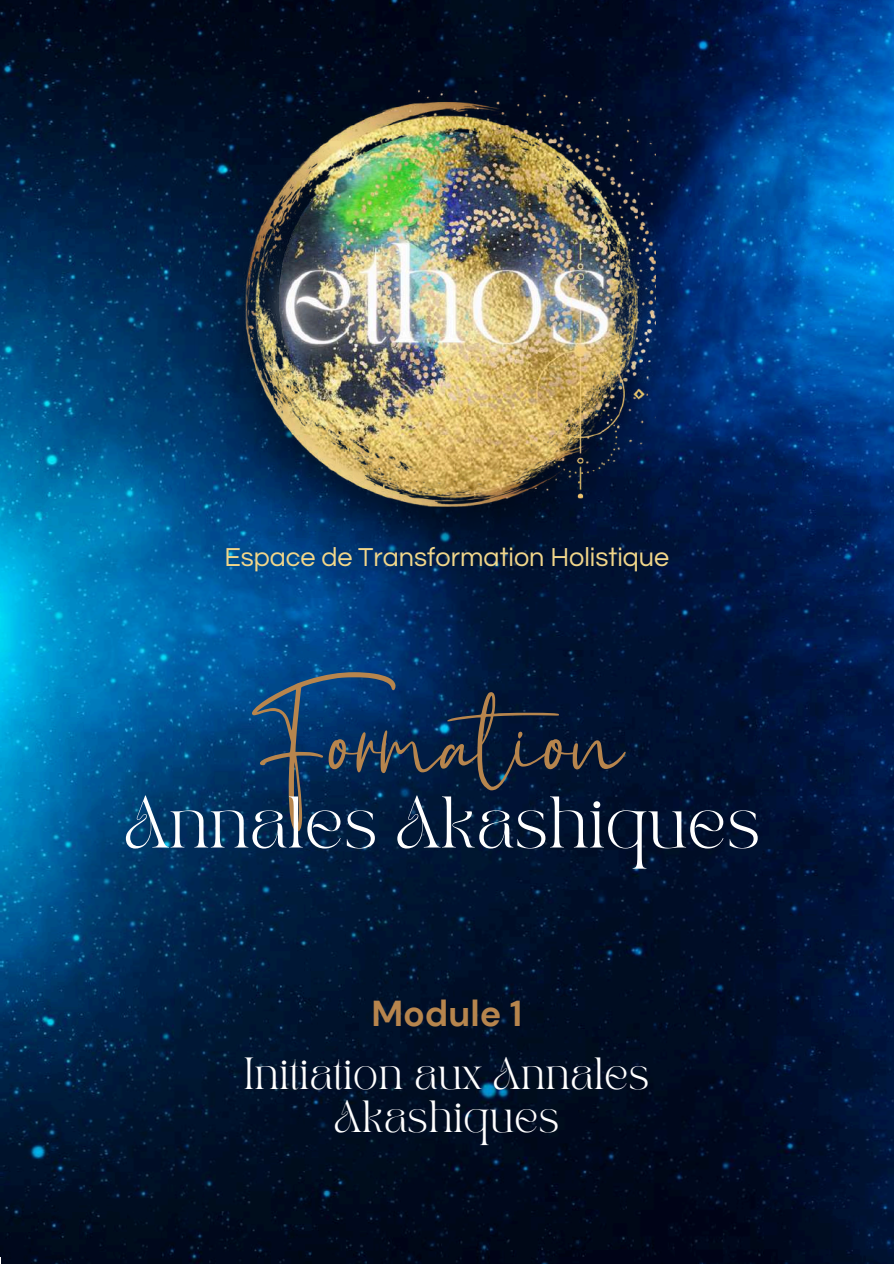
<style>
.page{position:relative;width:894px;height:1264px;background:#fff}
.page>*{position:absolute;margin:0;border:0;box-sizing:border-box;transform-origin:0 0}
.t1{font:223.05px "Holistic Signature";color:#b7854d}
.t2{font:51px "TAN PEARL Regular";color:#fff}
.t3{font:700 36px "DM Sans";color:#b7854d}
.t4{font:31.5px/43.8px "TAN PEARL Regular";color:#fff;text-align:center}
.t5{font:27px "Questrial";color:#f1d68a}
</style>
<div class="page">
<img style="left:0;top:0;width:893px;height:1263px">
<img style="left:179px;top:70px;width:527px;height:530px">
<img style="left:238px;top:89px;width:417px;height:418px">
<p class="t5" style="left:224px;top:544px;width:446px">Espace de Transformation Holistique</p>
<h1 class="t1" style="left:263px;top:637px;width:361px">Formation</h1>
<h2 class="t2" style="left:124px;top:795px;width:637px">Annales Akashiques</h2>
<h3 class="t3" style="left:371px;top:990px;width:152px">Module 1</h3>
<p class="t4" style="left:244px;top:1054px;width:407px">Initiation aux Annales<br>Akashiques</p>
</div>
